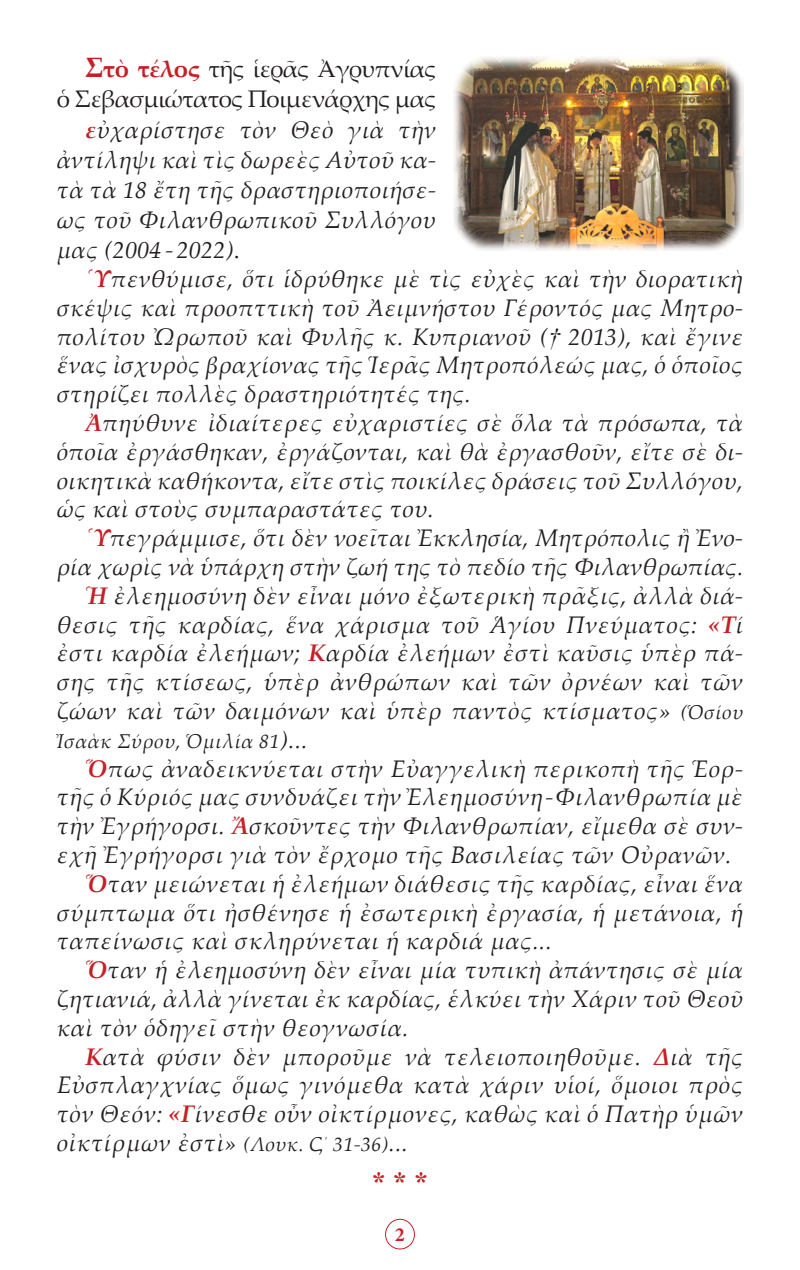
<style>
.page{position:relative;width:800px;height:1270px;background:#fff}
.page>*{position:absolute;margin:0;border:0;box-sizing:border-box;transform-origin:0 0}
.t1{font:28px "CTOS New Times Bold Test 1";color:#c62026}
.t2{font:italic 24px/28.8px "Palatino Linotype";letter-spacing:.01em;color:#231f20;text-align:justify}
.t3{font:24px/30px "Palatino Linotype";letter-spacing:-.025em;color:#231f20;text-align:right}
.t4{font:italic 20px "Palatino Linotype";letter-spacing:.02em;color:#231f20}
.t5{font:700 20px "Minion Pro";color:#c62026}
.s1{font-weight:700;font-size:28px;color:#c62026}
.s2{font-weight:700;color:#c62026}
.s3{font-style:normal}
.s4{font-family:"CTOS New Times Italic Test 1";font-style:normal}
.s5{font-size:20px}
.s6{font-size:24px}
</style>
<div class="page">
<div style="left:385px;top:1219px;width:30px;height:30px;border:1px solid #c62026;border-radius:50%"></div>
<img style="left:454px;top:57px;width:289px;height:194px">
<p class="t3" style="left:57px;top:53px;width:381px"><span class="s1">Σ</span><span class="s2">τὸ τέλος</span> τῆς ἱερᾶς Ἀγρυπνίας<br>ὁ Σεβασμιώτατος Ποιμενάρχης μας</p>
<p class="t2" style="left:57px;top:114px;width:381px;line-height:30px;text-indent:28px"><span class="s2">ε</span>ὐχαρίστησε τὸν Θεὸ γιὰ τὴν ἀντίληψι καὶ τὶς δωρεὲς Αὐτοῦ κα&shy;τὰ τὰ 18 ἔτη τῆς δραστηριοποιήσε&shy;ως τοῦ Φιλανθρωπικοῦ Συλλόγου μας (2004 -2022)<span class="s3">.</span></p>
<p class="t2" style="left:57px;top:263px;width:688px;text-indent:28px"><span class="s2">῾Υ</span>πενθύμισε, ὅτι ἱδρύθηκε μὲ τὶς εὐχὲς καὶ τὴν διορατικὴ σκέψις καὶ προοπττικὴ τοῦ Ἀειμνήστου Γέροντός μας Μητρο&shy;πολίτου Ὠρωποῦ καὶ Φυλῆς κ. Κυπριανοῦ (<span class="s4">†</span> 2013), καὶ ἔγινε ἕνας ἰσχυρὸς βραχίονας τῆς Ἱερᾶς Μητροπόλεώς μας, ὁ ὁποῖος στηρίζει πολλὲς δραστηριότητές της.</p>
<p class="t2" style="left:57px;top:407px;width:688px;text-indent:28px"><span class="s2">Ἀ</span>πηύθυνε ἰδιαίτερες εὐχαριστίες σὲ ὅλα τὰ πρόσωπα, τὰ ὁποῖα ἐργάσθηκαν, ἐργάζονται, καὶ θὰ ἐργασθοῦν, εἴτε σὲ δι&shy;οικητικὰ καθήκοντα, εἴτε στὶς ποικίλες δράσεις τοῦ Συλλόγου, ὡς καὶ στοὺς συμπαραστάτες του.</p>
<p class="t2" style="left:57px;top:523px;width:688px;text-align:right"><span class="s2">῾Υ</span>πεγράμμισε, ὅτι δὲν νοεῖται Ἐκκλησία, Μητρόπολις ἢ Ἐνο&shy;ρία χωρὶς νὰ ὑπάρχη στὴν ζωή της τὸ πεδίο τῆς Φιλανθρωπίας.</p>
<p class="t2" style="left:57px;top:580px;width:688px;text-indent:28px"><span class="s2">Ἡ</span> ἐλεημοσύνη δὲν εἶναι μόνο ἐξωτερικὴ πρᾶξις, ἀλλὰ διά&shy;θεσις τῆς καρδίας, ἕνα χάρισμα τοῦ Ἁγίου Πνεύματος: <span class="s2">«Τ</span>ί ἐστι καρδία ἐλεήμων; <span class="s2">Κ</span>αρδία ἐλεήμων ἐστὶ καῦσις ὑπὲρ πά&shy;σης τῆς κτίσεως, ὑπὲρ ἀνθρώπων καὶ τῶν ὀρνέων καὶ τῶν ζώων καὶ τῶν δαιμόνων καὶ ὑπὲρ παντὸς κτίσματος» <span class="s5">(Ὁσίου</span></p>
<p class="t4" style="left:57px;top:727px;width:252px">Ἰσαὰκ Σύρου, Ὁμιλία 81<span class="s6">)...</span></p>
<p class="t2" style="left:57px;top:753px;width:688px;text-indent:28px"><span class="s2">Ὅ</span>πως ἀναδεικνύεται στὴν Εὐαγγελικὴ περικοπὴ τῆς Ἑορ&shy;τῆς ὁ Κύριός μας συνδυάζει τὴν Ἐλεημοσύνη-Φιλανθρωπία μὲ τὴν Ἐγρήγορσι. <span class="s2">Ἄ</span>σκοῦντες τὴν Φιλανθρωπίαν, εἴμεθα σὲ συν&shy;εχῆ Ἐγρήγορσι γιὰ τὸν ἔρχομο τῆς Βασιλείας τῶν Οὐρανῶν.</p>
<p class="t2" style="left:57px;top:868px;width:688px;text-indent:28px"><span class="s2">Ὅ</span>ταν μειώνεται ἡ ἐλεήμων διάθεσις τῆς καρδίας, εἶναι ἕνα σύμπτωμα ὅτι ἠσθένησε ἡ ἐσωτερικὴ ἐργασία, ἡ μετάνοια, ἡ ταπείνωσις καὶ σκληρύνεται ἡ καρδιά μας...</p>
<p class="t2" style="left:57px;top:955px;width:688px;text-indent:28px"><span class="s2">Ὅ</span>ταν ἡ ἐλεημοσύνη δὲν εἶναι μία τυπικὴ ἀπάντησις σὲ μία ζητιανιά, ἀλλὰ γίνεται ἐκ καρδίας, ἑλκύει τὴν Χάριν τοῦ Θεοῦ καὶ τὸν ὁδηγεῖ στὴν θεογνωσία.</p>
<p class="t2" style="left:57px;top:1041px;width:688px;text-indent:28px"><span class="s2">Κ</span>ατὰ φύσιν δὲν μποροῦμε νὰ τελειοποιηθοῦμε. <span class="s2">Δ</span>ιὰ τῆς Εὐσπλαγχνίας ὅμως γινόμεθα κατὰ χάριν υἱοί, ὅμοιοι πρὸς τὸν Θεόν: <span class="s2">«Γ</span>ίνεσθε οὖν οἰκτίρμονες, καθὼς καὶ ὁ Πατὴρ ὑμῶν οἰκτίρμων ἐστὶ» <span class="s5">(Λουκ. Ϛ΄ 31-36)</span>...</p>
<p class="t1" style="left:372px;top:1166px;width:57px">* * *</p>
<p class="t5" style="left:395px;top:1220px;width:11px">2</p>
</div>
